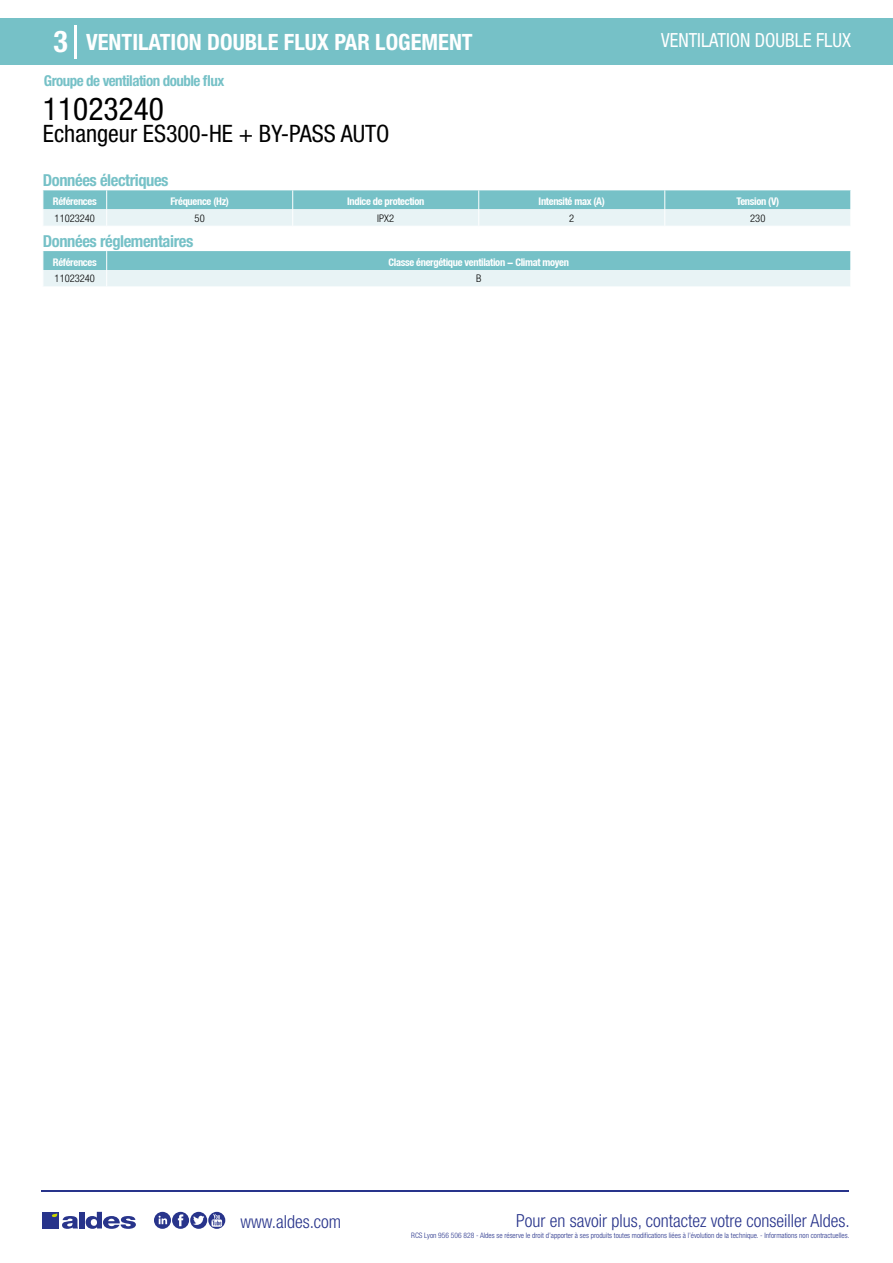
<style>
.page{position:relative;width:893px;height:1263px;background:#fff}
.page>*{position:absolute;margin:0;border:0;box-sizing:border-box;transform-origin:0 0}
.t1{font:condensed 31.5px "Helvetica Neue LT Std";color:#000}
.t2{font:700 condensed 30px "Helvetica Neue LT Std";color:#fff}
.t3{font:condensed 24px "Helvetica Neue LT Std";color:#000}
.t4{font:700 condensed 22.5px "Helvetica Neue LT Std";color:#fff}
.t5{font:condensed 19.5px "Helvetica Neue LT Std";color:#fff;scale:.95 1}
.t6{font:300 condensed 18px "Helvetica Neue";color:#28348b}
.t7{font:700 condensed 16.5px "Helvetica Neue LT Std";letter-spacing:-.025em;color:#76c1c7}
.t8{font:700 condensed 15px "Helvetica Neue LT Std";letter-spacing:-.035em;color:#76c1c7}
.t9{font:700 condensed 10.5px "Helvetica Neue";letter-spacing:-.03em;color:#fff}
.t10{font:300 condensed 10.5px "Helvetica Neue";color:#000}
.t11{font:300 condensed 7.5px "Helvetica Neue";color:#28348b}
</style>
<div class="page">
<div style="left:0;top:18px;width:893px;height:46px;background:#76c1c7"></div>
<hr style="left:74px;top:25px;width:2px;height:33px;background:#fff">
<hr style="left:41px;top:1190px;width:808px;height:1px;background:#28348b">
<svg style="left:154px;top:1212px;width:71px;height:17px"></svg>
<div style="left:42px;top:1212px;width:17px;height:16px;background:#28348b"></div>
<div style="left:79px;top:1212px;width:5px;height:16px;background:#28348b"></div>
<svg style="left:86px;top:1212px;width:50px;height:17px"></svg>
<svg style="left:52px;top:1213px;width:26px;height:16px"></svg>
<svg style="left:43px;top:190px;width:808px;height:36px;background:#add9dd"></svg>
<svg style="left:43px;top:251px;width:808px;height:35px;background:#aad8dc"></svg>
<h2 class="t2" style="left:54px;top:24px;width:16px">3</h2>
<h3 class="t4" style="left:86px;top:28px;width:388px">VENTILATION DOUBLE FLUX PAR LOGEMENT</h3>
<h3 class="t5" style="left:661px;top:29px;width:201px">VENTILATION DOUBLE FLUX</h3>
<h3 class="t8" style="left:44px;top:71px;width:182px">Groupe de ventilation double flux</h3>
<h1 class="t1" style="left:43px;top:91px;width:122px">11023240</h1>
<h3 class="t3" style="left:43px;top:120px;width:348px">Echangeur ES300-HE + BY-PASS AUTO</h3>
<h3 class="t7" style="left:43px;top:170px;width:127px">Données électriques</h3>
<h3 class="t9" style="left:53px;top:195px;width:45px">Références</h3>
<h3 class="t9" style="left:170px;top:195px;width:60px">Fréquence (Hz)</h3>
<h3 class="t9" style="left:347px;top:195px;width:79px">Indice de protection</h3>
<h3 class="t9" style="left:539px;top:195px;width:68px">Intensité max (A)</h3>
<h3 class="t9" style="left:736px;top:195px;width:44px">Tension (V)</h3>
<h3 class="t10" style="left:55px;top:212px;width:42px">11023240</h3>
<h3 class="t10" style="left:195px;top:212px;width:12px">50</h3>
<h3 class="t10" style="left:377px;top:212px;width:18px">IPX2</h3>
<h3 class="t10" style="left:569px;top:212px;width:7px">2</h3>
<h3 class="t10" style="left:750px;top:212px;width:17px">230</h3>
<h3 class="t7" style="left:43px;top:231px;width:152px">Données réglementaires</h3>
<h3 class="t9" style="left:53px;top:255px;width:45px">Références</h3>
<h3 class="t9" style="left:388px;top:255px;width:182px">Classe énergétique ventilation - Climat moyen</h3>
<h3 class="t10" style="left:55px;top:273px;width:42px">11023240</h3>
<h3 class="t10" style="left:476px;top:273px;width:7px">B</h3>
<h3 class="t6" style="left:240px;top:1211px;width:102px">www.aldes.com</h3>
<h3 class="t6" style="left:516px;top:1211px;width:335px">Pour en savoir plus, contactez votre conseiller Aldes.</h3>
<p class="t11" style="left:411px;top:1230px;width:440px">RCS Lyon 956 506 828 - Aldes se réserve le droit d’apporter à ses produits toutes modifications liées à l’évolution de la technique. - Informations non contractuelles.</p>
</div>
